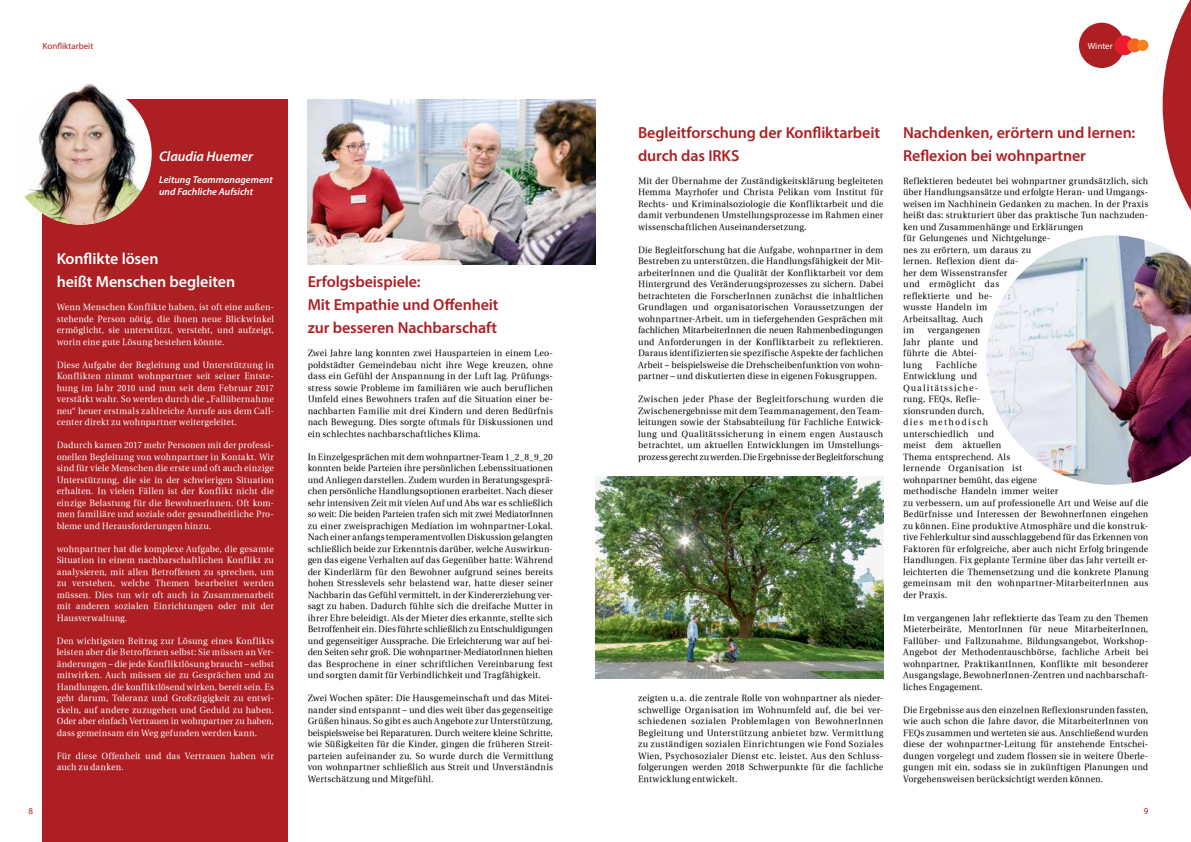
<style>
.page{position:relative;width:1191px;height:842px;background:#fff}
.page>*{position:absolute;margin:0;border:0;box-sizing:border-box;transform-origin:0 0}
.t1{font:600 16px/23px "Myriad Pro";letter-spacing:-.005em;color:#ad1f23}
.t2{font:600 16px/23px "Myriad Pro";letter-spacing:-.005em;color:#fff}
.t3{font:italic 600 14px "Myriad Pro";letter-spacing:-.005em;color:#fff}
.t4{font:italic 600 10px/12.5px "Myriad Pro";letter-spacing:.005em;color:#fff}
.t5{font:9px/11.5px "Utopia";letter-spacing:.015em;color:#000;text-align:justify}
.t6{font:9px/11.5px "Utopia";letter-spacing:.015em;color:#fff;text-align:justify}
.t7{font:9px "Myriad Pro";color:#ad1f23}
.t8{font:9px "Myriad Pro";letter-spacing:-.005em;color:#fff}
</style>
<div class="page">
<div style="left:1079px;top:23px;width:45px;height:45px;background:#ad1f23;border-radius:50%"></div>
<div style="left:1114px;top:35px;width:20px;height:20px;background:#ed1b2f;border-radius:50%"></div>
<div style="left:1127px;top:38px;width:14px;height:14px;background:#f26522;border-radius:50%"></div>
<div style="left:1137px;top:40px;width:11px;height:11px;background:#f58220;border-radius:50%"></div>
<svg style="left:1162px;top:0;width:29px;height:210px"></svg>
<img style="left:308px;top:99px;width:287px;height:165px">
<img style="left:595px;top:477px;width:288px;height:201px">
<img style="left:986px;top:235px;width:205px;height:250px">
<div style="left:43px;top:99px;width:245px;height:743px;background:#ad1f23"></div>
<div style="left:10px;top:83px;width:142px;height:142px;background:#fff;border-radius:50%"></div>
<img style="left:21px;top:83px;width:123px;height:142px">
<p class="t7" style="left:43px;top:40px;width:52px">Konfliktarbeit</p>
<p class="t8" style="left:1087px;top:40px;width:26px">Winter</p>
<h2 class="t3" style="left:159px;top:147px;width:95px">Claudia Huemer</h2>
<p class="t4" style="left:159px;top:173px;width:115px">Leitung Teammanagement und Fachliche Aufsicht</p>
<h1 class="t2" style="left:57px;top:247px;width:180px">Konflikte lösen<br>heißt Menschen begleiten</h1>
<p class="t6" style="left:57px;top:301px;width:219px">Wenn Menschen Konflikte haben, ist oft eine außen&shy;stehende Person nötig, die ihnen neue Blickwinkel ermöglicht, sie unterstützt, versteht, und aufzeigt, worin eine gute Lösung bestehen könnte.</p>
<p class="t6" style="left:57px;top:359px;width:219px">Diese Aufgabe der Begleitung und Unterstützung in Konflikten nimmt wohnpartner seit seiner Entste&shy;hung im Jahr 2010 und nun seit dem Februar 2017 verstärkt wahr. So werden durch die „Fallübernahme neu“ heuer erstmals zahlreiche Anrufe aus dem Call&shy;center direkt zu wohnpartner weitergeleitet.</p>
<p class="t6" style="left:57px;top:439px;width:219px">Dadurch kamen 2017 mehr Personen mit der professi&shy;onellen Begleitung von wohnpartner in Kontakt. Wir sind für viele Menschen die erste und oft auch einzige Unterstützung, die sie in der schwierigen Situation erhalten. In vielen Fällen ist der Konflikt nicht die einzige Belastung für die BewohnerInnen. Oft kom&shy;men familiäre und soziale oder gesundheitliche Pro&shy;bleme und Herausforderungen hinzu.</p>
<p class="t6" style="left:57px;top:543px;width:219px">wohnpartner hat die komplexe Aufgabe, die gesamte Situation in einem nachbarschaftlichen Konflikt zu analysieren, mit allen Betroffenen zu sprechen, um zu verstehen, welche Themen bearbeitet werden müssen. Dies tun wir oft auch in Zusammenarbeit mit anderen sozialen Einrichtungen oder mit der Hausverwaltung.</p>
<p class="t6" style="left:57px;top:635px;width:219px">Den wichtigsten Beitrag zur Lösung eines Konflikts leisten aber die Betroffenen selbst: Sie müssen an Ver&shy;änderungen – die jede Konfliktlösung braucht – selbst mitwirken. Auch müssen sie zu Gesprächen und zu Handlungen, die konfliktlösend wirken, bereit sein. Es geht darum, Toleranz und Großzügigkeit zu entwi&shy;ckeln, auf andere zuzugehen und Geduld zu haben.<br>Oder aber einfach Vertrauen in wohnpartner zu haben, dass gemeinsam ein Weg gefunden werden kann.</p>
<p class="t6" style="left:57px;top:750px;width:219px">Für diese Offenheit und das Vertrauen haben wir auch zu danken.</p>
<h1 class="t1" style="left:308px;top:270px;width:192px">Erfolgsbeispiele:<br>Mit Empathie und Offenheit zur besseren Nachbarschaft</h1>
<p class="t5" style="left:308px;top:347px;width:247px">Zwei Jahre lang konnten zwei Hausparteien in einem Leo&shy;poldstädter Gemeindebau nicht ihre Wege kreuzen, ohne dass ein Gefühl der Anspannung in der Luft lag. Prüfungs&shy;stress sowie Probleme im familiären wie auch beruflichen Umfeld eines Bewohners trafen auf die Situation einer be&shy;nachbarten Familie mit drei Kindern und deren Bedürfnis nach Bewegung. Dies sorgte oftmals für Diskussionen und ein schlechtes nachbarschaftliches Klima.</p>
<p class="t5" style="left:308px;top:451px;width:247px">In Einzelgesprächen mit dem wohnpartner-Team 1_2_8_9_20 konnten beide Parteien ihre persönlichen Lebenssituationen und Anliegen darstellen. Zudem wurden in Beratungsgesprä&shy;chen persönliche Handlungsoptionen erarbeitet. Nach dieser sehr intensiven Zeit mit vielen Auf und Abs war es schließlich so weit: Die beiden Parteien trafen sich mit zwei MediatorInnen zu einer zweisprachigen Mediation im wohnpartner-Lokal.<br>Nach einer anfangs temperamentvollen Diskussion gelangten schließlich beide zur Erkenntnis darüber, welche Auswirkun&shy;gen das eigene Verhalten auf das Gegenüber hatte: Während der Kinderlärm für den Bewohner aufgrund seines bereits hohen Stresslevels sehr belastend war, hatte dieser seiner Nachbarin das Gefühl vermittelt, in der Kindererziehung ver&shy;sagt zu haben. Dadurch fühlte sich die dreifache Mutter in ihrer Ehre beleidigt. Als der Mieter dies erkannte, stellte sich Betroffenheit ein. Dies führte schließlich zu Entschuldigungen und gegenseitiger Aussprache. Die Erleichterung war auf bei&shy;den Seiten sehr groß. Die wohnpartner-MediatorInnen hielten das Besprochene in einer schriftlichen Vereinbarung fest und sorgten damit für Verbindlichkeit und Tragfähigkeit.</p>
<p class="t5" style="left:308px;top:692px;width:247px">Zwei Wochen später: Die Hausgemeinschaft und das Mitei&shy;nander sind entspannt – und dies weit über das gegenseitige Grüßen hinaus. So gibt es auch Angebote zur Unterstützung, beispielsweise bei Reparaturen. Durch weitere kleine Schritte, wie Süßigkeiten für die Kinder, gingen die früheren Streit&shy;parteien aufeinander zu. So wurde durch die Vermittlung von wohnpartner schließlich aus Streit und Unverständnis Wertschätzung und Mitgefühl.</p>
<h1 class="t1" style="left:638px;top:120px;width:243px">Begleitforschung der Konfliktarbeit durch das IRKS</h1>
<p class="t5" style="left:638px;top:175px;width:247px">Mit der Übernahme der Zuständigkeitsklärung begleiteten Hemma Mayrhofer und Christa Pelikan vom Institut für Rechts- und Kriminalsoziologie die Konfliktarbeit und die damit verbundenen Umstellungsprozesse im Rahmen einer wissenschaftlichen Auseinandersetzung.</p>
<p class="t5" style="left:638px;top:244px;width:247px">Die Begleitforschung hat die Aufgabe, wohnpartner in dem Bestreben zu unterstützen‚ die Handlungsfähigkeit der Mit&shy;arbeiterInnen und die Qualität der Konfliktarbeit vor dem Hintergrund des Veränderungsprozesses zu sichern. Dabei betrachteten die ForscherInnen zunächst die inhaltlichen Grundlagen und organisatorischen Voraussetzungen der wohnpartner-Arbeit, um in tiefergehenden Gesprächen mit fachlichen MitarbeiterInnen die neuen Rahmenbedingungen und Anforderungen in der Konfliktarbeit zu reflektieren.<br>Daraus identifizierten sie spezifische Aspekte der fachlichen Arbeit – beispielsweise die Drehscheibenfunktion von wohn&shy;partner – und diskutierten diese in eigenen Fokusgruppen.</p>
<p class="t5" style="left:638px;top:393px;width:247px">Zwischen jeder Phase der Begleitforschung wurden die Zwischenergebnisse mit dem Teammanagement, den Team&shy;leitungen sowie der Stabsabteilung für Fachliche Entwick&shy;lung und Qualitätssicherung in einem engen Austausch betrachtet, um aktuellen Entwicklungen im Umstellungs&shy;prozess gerecht zu werden. Die Ergebnisse der Begleitforschung</p>
<p class="t5" style="left:638px;top:692px;width:247px">zeigten u.a. die zentrale Rolle von wohnpartner als nieder&shy;schwellige Organisation im Wohnumfeld auf, die bei ver&shy;schiedenen sozialen Problemlagen von BewohnerInnen Begleitung und Unterstützung anbietet bzw. Vermittlung zu zuständigen sozialen Einrichtungen wie Fond Soziales Wien, Psychosozialer Dienst etc. leistet. Aus den Schluss&shy;folgerungen werden 2018 Schwerpunkte für die fachliche Entwicklung entwickelt.</p>
<h1 class="t1" style="left:903px;top:120px;width:234px">Nachdenken, erörtern und lernen:<br>Reflexion bei wohnpartner</h1>
<p class="t5" style="left:903px;top:175px;width:246px;text-align:left">Reflektieren bedeutet bei wohnpartner grundsätzlich, sich über Handlungsansätze und erfolgte Heran- und Umgangs&shy;weisen im Nachhinein Gedanken zu machen. In der Praxis heißt das: strukturiert über das praktische Tun nachzuden&shy;ken und Zusammenhänge und Erklärungen<br>für Gelungenes und Nichtgelunge-<br>nes zu erörtern, um daraus zu<br>lernen. Reflexion dient da-<br>her dem Wissenstransfer<br>und ermöglicht das<br>reflektierte und be-<br>wusste Handeln im<br>Arbeitsalltag. Auch<br>im</p>
<p class="t5" style="left:903px;top:324px;width:78px;text-align:left;text-indent:24px">vergangenen<br>Jahr plante und führte die Abtei&shy;lung</p>
<p class="t5" style="left:903px;top:359px;width:246px;text-align:left;text-indent:33px">Fachliche<br>Entwicklung und<br>Qualitätssiche-<br>rung, FEQs, Refle-<br>xionsrunden durch,<br>dies methodisch<br>unterschiedlich und<br>meist dem aktuellen<br>Thema entsprechend. Als<br>lernende Organisation ist<br>wohnpartner bemüht, das eigene<br>methodische Handeln immer weiter<br>zu verbessern, um auf professionelle Art und Weise auf die Bedürfnisse und Interessen der BewohnerInnen eingehen zu können. Eine produktive Atmosphäre und die konstruk&shy;tive Fehlerkultur sind ausschlaggebend für das Erkennen von Faktoren für erfolgreiche, aber auch nicht Erfolg bringende Handlungen. Fix geplante Termine über das Jahr verteilt er&shy;leichterten die Themensetzung und die konkrete Planung gemeinsam mit den wohnpartner-MitarbeiterInnen aus der Praxis.</p>
<p class="t5" style="left:903px;top:612px;width:246px;text-align:left">Im vergangenen Jahr reflektierte das Team zu den Themen Mieterbeiräte, MentorInnen für neue MitarbeiterInnen, Fallüber- und Fallzunahme, Bildungsangebot, Workshop-- Angebot der Methodentauschbörse, fachliche Arbeit bei wohnpartner, PraktikantInnen, Konflikte mit besonderer Ausgangslage, BewohnerInnen-Zentren und nachbarschaft&shy;liches Engagement.</p>
<p class="t5" style="left:903px;top:704px;width:246px">Die Ergebnisse aus den einzelnen Reflexionsrunden fassten, wie auch schon die Jahre davor, die MitarbeiterInnen von FEQs zusammen und werteten sie aus. Anschließend wurden diese der wohnpartner-Leitung für anstehende Entschei&shy;dungen vorgelegt und zudem flossen sie in weitere Überle&shy;gungen mit ein, sodass sie in zukünftigen Planungen und Vorgehensweisen berücksichtigt werden können.</p>
<p class="t7" style="left:28px;top:805px;width:6px">8</p>
<p class="t7" style="left:1143px;top:805px;width:6px">9</p>
</div>
